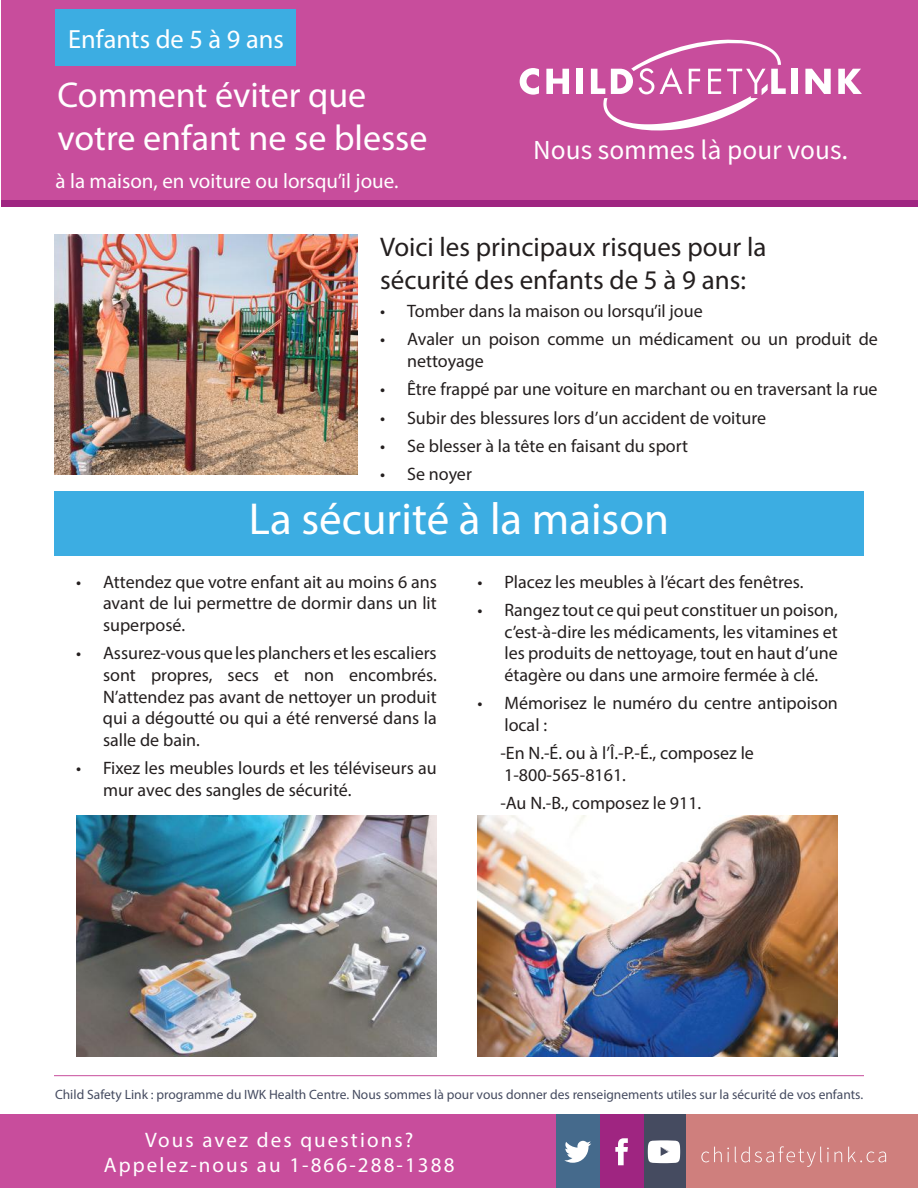
<style>
.page{position:relative;width:918px;height:1188px;background:#fff}
.page>*{position:absolute;margin:0;border:0;box-sizing:border-box;transform-origin:0 0}
.t1{font:45px "Myriad Pro";color:#fff}
.t2{font:36px/42.8px "Myriad Pro";color:#fff}
.t3{font:27.45px "Source Sans Pro";color:#fff}
.t4{font:27px/32.4px "Myriad Pro";color:#241f1f}
.t5{font:26.4px "Myriad Pro";color:#fff}
.t6{font:21px/25.2px "Myriad Pro";letter-spacing:.1em;color:#fff;text-align:center}
.t7{font:21px "Myriad Pro";color:#fff}
.t8{font:18px/21.6px "Myriad Pro";color:#241f1f}
.t9{font:13.5px "Myriad Pro";color:#454b60}
</style>
<div class="page">
<hr style="left:54px;top:1075px;width:810px;height:1px;background:#c84d9c">
<div style="left:54px;top:491px;width:810px;height:65px;background:#3cade2"></div>
<div style="left:2px;top:200px;width:916px;height:7px;background:#9f2581"></div>
<img style="left:477px;top:815px;width:361px;height:242px">
<div style="left:0;top:1114px;width:918px;height:74px;background:#c84d9c"></div>
<div style="left:686px;top:1114px;width:232px;height:74px;background:#cf7f7d"></div>
<svg style="left:701px;top:1147px;width:28px;height:15px"></svg>
<svg style="left:735px;top:1146px;width:94px;height:21px"></svg>
<svg style="left:835px;top:1152px;width:7px;height:10px"></svg>
<svg style="left:848px;top:1147px;width:38px;height:15px"></svg>
<div style="left:642px;top:1114px;width:44px;height:74px;background:#454b60"></div>
<div style="left:600px;top:1114px;width:43px;height:74px;background:#9f2581"></div>
<div style="left:556px;top:1114px;width:44px;height:74px;background:#456a8c"></div>
<svg style="left:564px;top:1141px;width:27px;height:22px"></svg>
<svg style="left:615px;top:1138px;width:13px;height:27px"></svg>
<svg style="left:648px;top:1140px;width:32px;height:23px"></svg>
<img style="left:54px;top:234px;width:303px;height:240px">
<img style="left:76px;top:815px;width:361px;height:242px">
<div style="left:2px;top:0;width:916px;height:200px;background:#c84d9c"></div>
<div style="left:56px;top:9px;width:240px;height:56px;background:#3cade2"></div>
<svg style="left:519px;top:68px;width:59px;height:27px"></svg>
<div style="left:577px;top:69px;width:6px;height:25px;background:#fff"></div>
<svg style="left:590px;top:39px;width:272px;height:92px"></svg>
<h3 class="t5" style="left:68px;top:23px;width:217px">Enfants de 5 à 9 ans</h3>
<h2 class="t2" style="left:57px;top:73px;width:372px">Comment éviter que votre enfant ne se blesse</h2>
<p class="t7" style="left:56px;top:168px;width:344px">à la maison, en voiture ou lorsqu’il joue.</p>
<h3 class="t3" style="left:533px;top:133px;width:317px">Nous sommes là pour vous.</h3>
<h3 class="t4" style="left:380px;top:231px;width:388px">Voici les principaux risques pour la sécurité des enfants de 5 à 9 ans:</h3>
<p class="t8" style="left:380px;top:300px;width:324px">• Tomber dans la maison ou lorsqu’il joue</p>
<p class="t8" style="left:407px;top:328px;width:472px;text-indent:-27px">• Avaler un poison comme un médicament ou un produit de nettoyage</p>
<p class="t8" style="left:380px;top:378px;width:499px">• Être frappé par une voiture en marchant ou en traversant la rue</p>
<p class="t8" style="left:380px;top:407px;width:388px">• Subir des blessures lors d’un accident de voiture</p>
<p class="t8" style="left:380px;top:435px;width:309px">• Se blesser à la tête en faisant du sport</p>
<p class="t8" style="left:380px;top:463px;width:93px">• Se noyer</p>
<h1 class="t1" style="left:249px;top:491px;width:422px">La sécurité à la maison</h1>
<p class="t8" style="left:103px;top:571px;width:335px;text-align:justify;text-indent:-27px">• Attendez que votre enfant ait au moins 6 ans avant de lui permettre de dormir dans un lit superposé.</p>
<p class="t8" style="left:103px;top:642px;width:335px;text-align:justify;text-indent:-27px">• Assurez-vousque lesplanchers etles escaliers sont propres, secs et non encombrés.<br>N’attendez pas avant de nettoyer un produit qui a dégoutté ou qui a été renversé dans la salle de bain.</p>
<p class="t8" style="left:103px;top:757px;width:335px;text-indent:-27px">• Fixez les meubles lourds et les téléviseurs au mur avec des sangles de sécurité.</p>
<p class="t8" style="left:477px;top:571px;width:328px">• Placez les meubles à l’écart des fenêtres.</p>
<p class="t8" style="left:504px;top:599px;width:335px;text-align:justify;text-indent:-27px">• Rangez tout ce qui peut constituer un poison, c’est-à-dire les médicaments, les vitamines et les produits de nettoyage, tout en haut d’une étagère ou dans une armoire fermée à clé.</p>
<p class="t8" style="left:504px;top:692px;width:335px;text-indent:-27px">• Mémorisez le numéro du centre antipoison local :</p>
<p class="t8" style="left:500px;top:742px;width:255px">-En N.-É. ou à l’Î.-P.-É., composez le<br>1-800-565-8161.</p>
<p class="t8" style="left:500px;top:792px;width:203px">-Au N.-B., composez le 911.</p>
<p class="t9" style="left:55px;top:1087px;width:810px">Child Safety Link : programme du IWK Health Centre. Nous sommes là pour vous donner des renseignements utiles sur la sécurité de vos enfants.</p>
<p class="t6" style="left:104px;top:1127px;width:352px">Vous avez des questions?<br>Appelez-nous au 1-866-288-1388</p>
</div>
